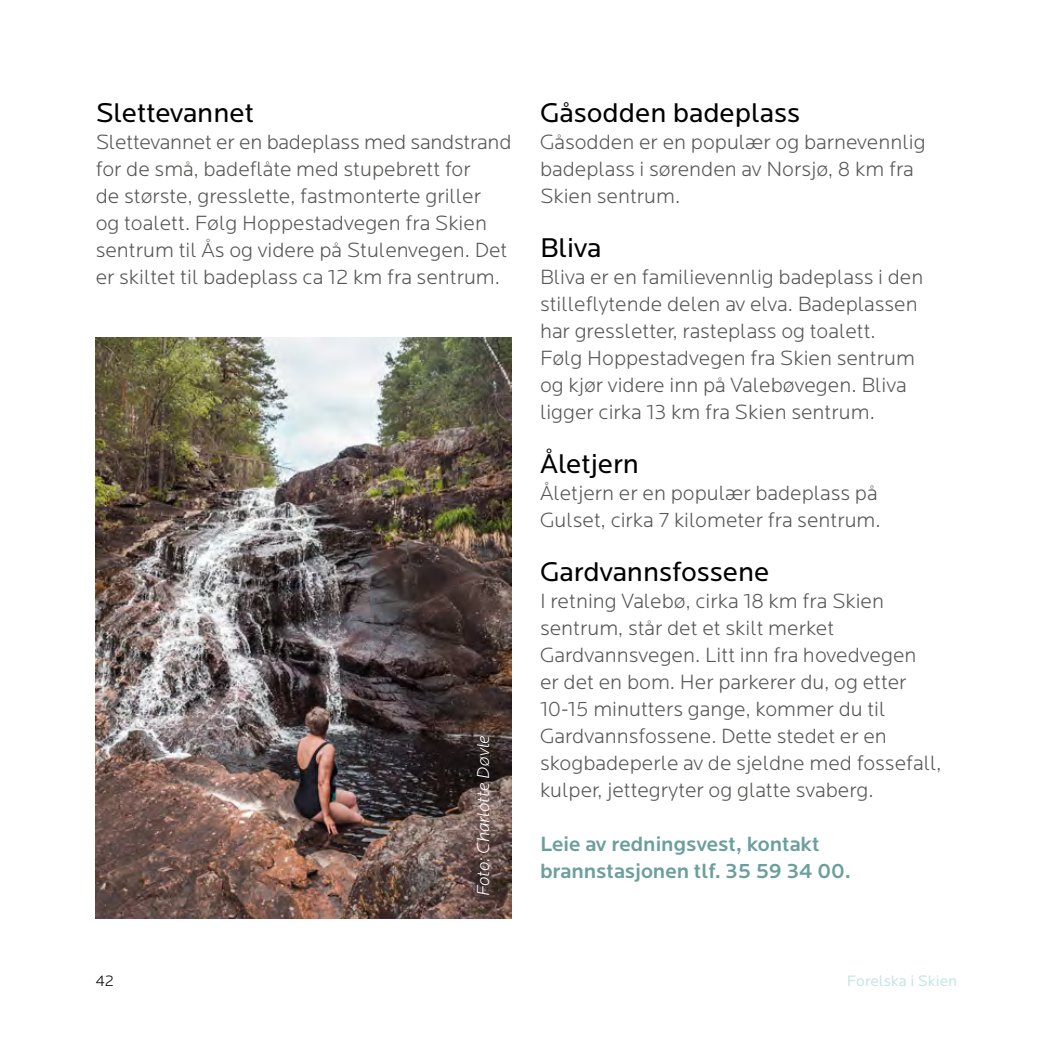
<style>
.page{position:relative;width:1053px;height:1053px;background:#fff}
.page>*{position:absolute;margin:0;border:0;box-sizing:border-box;transform-origin:0 0}
.t1{font:28.12px "Locator";color:#000}
.t2{font:300 21.38px/27px "Locator";color:#575756}
.t3{font:500 21.38px/27px "Locator";color:#6b9f9d}
.t4{font:italic 300 18px "Locator";color:#fff}
.t5{font:15.75px "Locator";color:#c8e6e5}
.t6{font:300 15.75px "Locator";color:#000}
</style>
<div class="page">
<img style="left:96px;top:338px;width:415px;height:580px">
<h1 class="t1" style="left:96px;top:97px;width:160px">Slettevannet</h1>
<p class="t2" style="left:96px;top:129px;width:417px">Slettevannet er en badeplass med sandstrand for de små, badeflåte med stupebrett for<br>de største, gresslette, fastmonterte griller<br>og toalett. Følg Hoppestadvegen fra Skien sentrum til Ås og videre på Stulenvegen. Det er skiltet til badeplass ca 12 km fra sentrum.</p>
<p class="t4" style="left:474px;top:896px;width:163px;rotate:-90deg">Foto: Charlotte Døvle</p>
<h1 class="t1" style="left:540px;top:97px;width:261px">Gåsodden badeplass</h1>
<p class="t2" style="left:540px;top:129px;width:387px">Gåsodden er en populær og barnevennlig badeplass i sørenden av Norsjø, 8 km fra<br>Skien sentrum.</p>
<h1 class="t1" style="left:540px;top:232px;width:63px">Bliva</h1>
<p class="t2" style="left:540px;top:264px;width:385px">Bliva er en familievennlig badeplass i den stilleflytende delen av elva. Badeplassen har gressletter, rasteplass og toalett.<br>Følg Hoppestadvegen fra Skien sentrum og kjør videre inn på Valebøvegen. Bliva ligger cirka 13 km fra Skien sentrum.</p>
<h1 class="t1" style="left:540px;top:448px;width:100px">Åletjern</h1>
<p class="t2" style="left:540px;top:480px;width:342px">Åletjern er en populær badeplass på<br>Gulset, cirka 7 kilometer fra sentrum.</p>
<h1 class="t1" style="left:540px;top:556px;width:231px">Gardvannsfossene</h1>
<p class="t2" style="left:540px;top:588px;width:403px">I retning Valebø, cirka 18 km fra Skien sentrum, står det et skilt merket Gardvannsvegen. Litt inn fra hovedvegen<br>er det en bom. Her parkerer du, og etter 10-15 minutters gange, kommer du til Gardvannsfossene. Dette stedet er en skogbadeperle av de sjeldne med fossefall, kulper, jettegryter og glatte svaberg.</p>
<p class="t3" style="left:540px;top:830px;width:312px">Leie av redningsvest, kontakt brannstasjonen tlf. 35 59 34 00.</p>
<p class="t6" style="left:96px;top:972px;width:20px">42</p>
<p class="t5" style="left:846px;top:972px;width:112px">Forelska i Skien</p>
</div>
